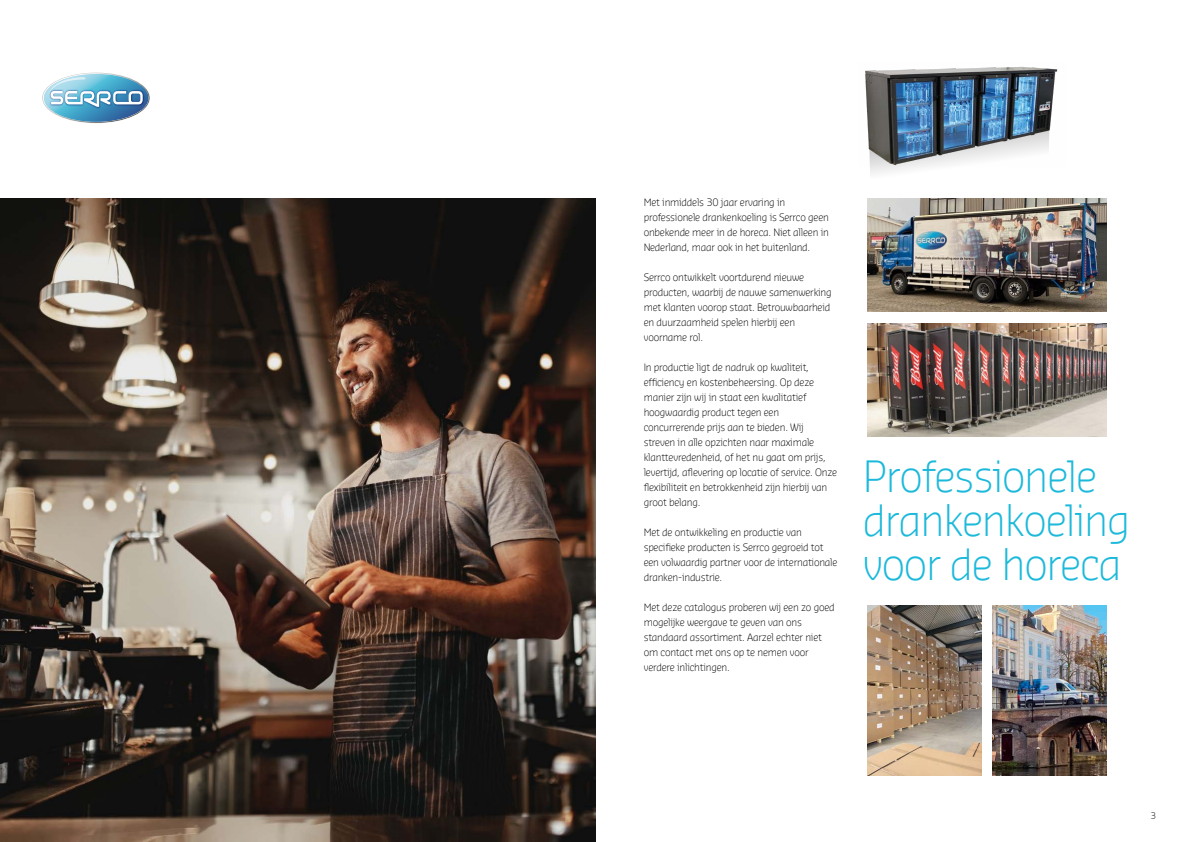
<style>
.page{position:relative;width:1191px;height:842px;background:#fff}
.page>*{position:absolute;margin:0;border:0;box-sizing:border-box;transform-origin:0 0}
.t1{font:300 42.1px/44.2px "Sansa";letter-spacing:-.03em;color:#1cb9db}
.t2{font:300 10px/15px "Sansa";letter-spacing:-.02em;color:#000}
.t3{font:300 9px "Sansa";color:#000}
</style>
<div class="page">
<img style="left:0;top:198px;width:595px;height:644px">
<svg style="left:43px;top:73px;width:106px;height:50px"></svg>
<svg style="left:870px;top:167px;width:49px;height:7px"></svg>
<img style="left:865px;top:66px;width:193px;height:101px">
<img style="left:992px;top:605px;width:114px;height:170px">
<img style="left:867px;top:605px;width:114px;height:170px">
<img style="left:867px;top:198px;width:239px;height:114px">
<img style="left:867px;top:323px;width:239px;height:114px">
<p class="t2" style="left:643px;top:195px;width:187px">Met inmiddels 30 jaar ervaring in professionele drankenkoeling is Serrco geen onbekende meer in de horeca. Niet alleen in Nederland, maar ook in het buitenland.</p>
<p class="t2" style="left:643px;top:270px;width:189px">Serrco ontwikkelt voortdurend nieuwe producten, waarbij de nauwe samenwerking met klanten voorop staat. Betrouwbaarheid en duurzaamheid spelen hierbij een voorname rol.</p>
<p class="t2" style="left:643px;top:360px;width:195px">In productie ligt de nadruk op kwaliteit, efficiency en kostenbeheersing. Op deze manier zijn wij in staat een kwalitatief hoogwaardig product tegen een concurrerende prijs aan te bieden. Wij streven in alle opzichten naar maximale klanttevredenheid, of het nu gaat om prijs, levertijd, aflevering op locatie of service. Onze flexibiliteit en betrokkenheid zijn hierbij van groot belang.</p>
<p class="t2" style="left:643px;top:525px;width:195px">Met de ontwikkeling en productie van specifieke producten is Serrco gegroeid tot een volwaardig partner voor de internationale dranken-industrie.</p>
<p class="t2" style="left:643px;top:600px;width:192px">Met deze catalogus proberen wij een zo goed mogelijke weergave te geven van ons standaard assortiment. Aarzel echter niet om contact met ons op te nemen voor verdere inlichtingen.</p>
<h1 class="t1" style="left:862px;top:455px;width:269px">Professionele drankenkoeling voor de horeca</h1>
<p class="t3" style="left:1150px;top:811px;width:7px">3</p>
</div>
